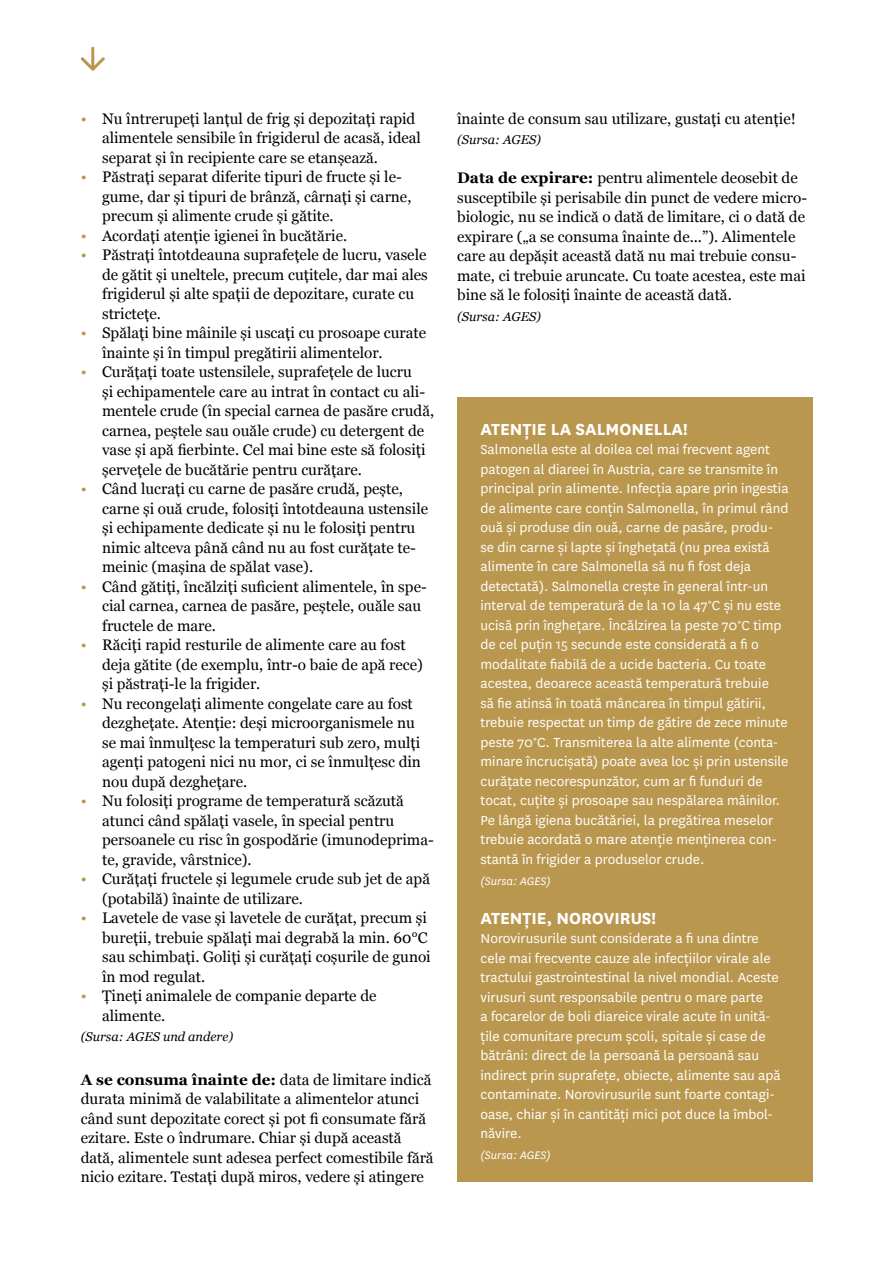
<style>
.page{position:relative;width:893px;height:1263px;background:#fff}
.page>*{position:absolute;margin:0;border:0;box-sizing:border-box;transform-origin:0 0}
.t1{font:700 18.75px "National";color:#fff}
.t2{font:15.3px/19.5px "Georgia";color:#000}
.t3{font:15.3px/19.5px "National";color:#fff}
.t4{font:italic 12.75px "Georgia";color:#000}
.t5{font:italic 12.75px "National";color:#fff}
.s1{color:#ba974e}
.s2{font-weight:700}
</style>
<div class="page">
<div style="left:457px;top:397px;width:355px;height:785px;background:#ba974e"></div>
<svg style="left:81px;top:47px;width:24px;height:24px"></svg>
<p class="t2" style="left:102px;top:108px;width:320px;text-indent:-21px"><span class="s1">•</span> Nu întrerupeți lanțul de frig și depozitați rapid alimentele sensibile în frigiderul de acasă, ideal separat și în recipiente care se etanșează.</p>
<p class="t2" style="left:102px;top:166px;width:311px;text-indent:-21px"><span class="s1">•</span> Păstrați separat diferite tipuri de fructe și le&shy;gume, dar și tipuri de brânză, cârnați și carne, precum și alimente crude și gătite.</p>
<p class="t2" style="left:81px;top:225px;width:268px"><span class="s1">•</span> Acordați atenție igienei în bucătărie.</p>
<p class="t2" style="left:102px;top:244px;width:327px;text-indent:-21px"><span class="s1">•</span> Păstrați întotdeauna suprafețele de lucru, vasele de gătit și uneltele, precum cuțitele, dar mai ales frigiderul și alte spații de depozitare, curate cu strictețe.</p>
<p class="t2" style="left:102px;top:322px;width:326px;text-indent:-21px"><span class="s1">•</span> Spălați bine mâinile și uscați cu prosoape curate înainte și în timpul pregătirii alimentelor.</p>
<p class="t2" style="left:102px;top:361px;width:334px;text-indent:-21px"><span class="s1">•</span> Curățați toate ustensilele, suprafețele de lucru<br>și echipamentele care au intrat în contact cu ali&shy;mentele crude (în special carnea de pasăre crudă, carnea, peștele sau ouăle crude) cu detergent de vase și apă fierbinte. Cel mai bine este să folosiți șervețele de bucătărie pentru curățare.</p>
<p class="t2" style="left:102px;top:478px;width:328px;text-indent:-21px"><span class="s1">•</span> Când lucrați cu carne de pasăre crudă, pește, carne și ouă crude, folosiți întotdeauna ustensile și echipamente dedicate și nu le folosiți pentru nimic altceva până când nu au fost curățate te&shy;meinic (mașina de spălat vase).</p>
<p class="t2" style="left:102px;top:576px;width:326px;text-indent:-21px"><span class="s1">•</span> Când gătiți, încălziți suficient alimentele, în spe&shy;cial carnea, carnea de pasăre, peștele, ouăle sau fructele de mare.</p>
<p class="t2" style="left:102px;top:634px;width:322px;text-indent:-21px"><span class="s1">•</span> Răciți rapid resturile de alimente care au fost deja gătite (de exemplu, într-o baie de apă rece) și păstrați-le la frigider.</p>
<p class="t2" style="left:102px;top:693px;width:320px;text-indent:-21px"><span class="s1">•</span> Nu recongelați alimente congelate care au fost dezghețate. Atenție: deși microorganismele nu se mai înmulțesc la temperaturi sub zero, mulți agenți patogeni nici nu mor, ci se înmulțesc din nou după dezghețare.</p>
<p class="t2" style="left:102px;top:790px;width:333px;text-indent:-21px"><span class="s1">•</span> Nu folosiți programe de temperatură scăzută atunci când spălați vasele, în special pentru persoanele cu risc în gospodărie (imunodeprima&shy;te, gravide, vârstnice).</p>
<p class="t2" style="left:102px;top:868px;width:329px;text-indent:-21px"><span class="s1">•</span> Curățați fructele și legumele crude sub jet de apă (potabilă) înainte de utilizare.</p>
<p class="t2" style="left:102px;top:907px;width:330px;text-indent:-21px"><span class="s1">•</span> Lavetele de vase și lavetele de curățat, precum și bureții, trebuie spălați mai degrabă la min. 60°C sau schimbați. Goliți și curățați coșurile de gunoi în mod regulat.</p>
<p class="t2" style="left:102px;top:985px;width:276px;text-indent:-21px"><span class="s1">•</span> Țineți animalele de companie departe de alimente.</p>
<p class="t4" style="left:81px;top:1028px;width:154px">(Sursa: AGES und andere)</p>
<p class="t2" style="left:81px;top:1069px;width:354px"><span class="s2">A se consuma înainte de:</span> data de limitare indică durata minimă de valabilitate a alimentelor atunci când sunt depozitate corect și pot fi consumate fără ezitare. Este o îndrumare. Chiar și după această dată, alimentele sunt adesea perfect comestibile fără nicio ezitare. Testați după miros, vedere și atingere</p>
<p class="t2" style="left:457px;top:108px;width:340px">înainte de consum sau utilizare, gustați cu atenție!</p>
<p class="t4" style="left:457px;top:131px;width:85px">(Sursa: AGES)</p>
<p class="t2" style="left:457px;top:168px;width:351px"><span class="s2">Data de expirare:</span> pentru alimentele deosebit de susceptibile și perisabile din punct de vedere micro&shy;biologic, nu se indică o dată de limitare, ci o dată de expirare („a se consuma înainte de...”). Alimentele care au depășit această dată nu mai trebuie consu&shy;mate, ci trebuie aruncate. Cu toate acestea, este mai bine să le folosiți înainte de această dată.</p>
<p class="t4" style="left:457px;top:307px;width:85px">(Sursa: AGES)</p>
<p class="t1" style="left:480px;top:416px;width:209px">ATENŢIE LA SALMONELLA!</p>
<p class="t3" style="left:480px;top:439px;width:310px">Salmonella este al doilea cel mai frecvent agent patogen al diareei în Austria, care se transmite în principal prin alimente. Infecţia apare prin ingestia de alimente care conţin Salmonella, în primul rând ouă și produse din ouă, carne de pasăre, produ&shy;se din carne și lapte și îngheţată (nu prea există alimente în care Salmonella să nu fi fost deja detectată). Salmonella crește în general într-un interval de temperatură de la 10 la 47°C și nu este ucisă prin îngheţare. Încălzirea la peste 70°C timp de cel puţin 15 secunde este considerată a fi o modalitate fiabilă de a ucide bacteria. Cu toate acestea, deoarece această temperatură trebuie<br>să fie atinsă în toată mâncarea în timpul gătirii, trebuie respectat un timp de gătire de zece minute peste 70°C. Transmiterea la alte alimente (conta&shy;minare încrucișată) poate avea loc și prin ustensile curăţate necorespunzător, cum ar fi funduri de tocat, cuţite și prosoape sau nespălarea mâinilor.<br>Pe lângă igiena bucătăriei, la pregătirea meselor trebuie acordată o mare atenţie menţinerea con&shy;stantă în frigider a produselor crude.</p>
<p class="t5" style="left:480px;top:873px;width:72px">(Sursa: AGES)</p>
<p class="t1" style="left:480px;top:904px;width:177px">ATENŢIE, NOROVIRUS!</p>
<p class="t3" style="left:480px;top:928px;width:302px">Norovirusurile sunt considerate a fi una dintre cele mai frecvente cauze ale infecţiilor virale ale tractului gastrointestinal la nivel mondial. Aceste virusuri sunt responsabile pentru o mare parte<br>a focarelor de boli diareice virale acute în unită&shy;ţile comunitare precum școli, spitale și case de bătrâni: direct de la persoană la persoană sau indirect prin suprafeţe, obiecte, alimente sau apă contaminate. Norovirusurile sunt foarte contagi&shy;oase, chiar și în cantităţi mici pot duce la îmbol&shy;năvire.</p>
<p class="t5" style="left:480px;top:1147px;width:72px">(Sursa: AGES)</p>
</div>
